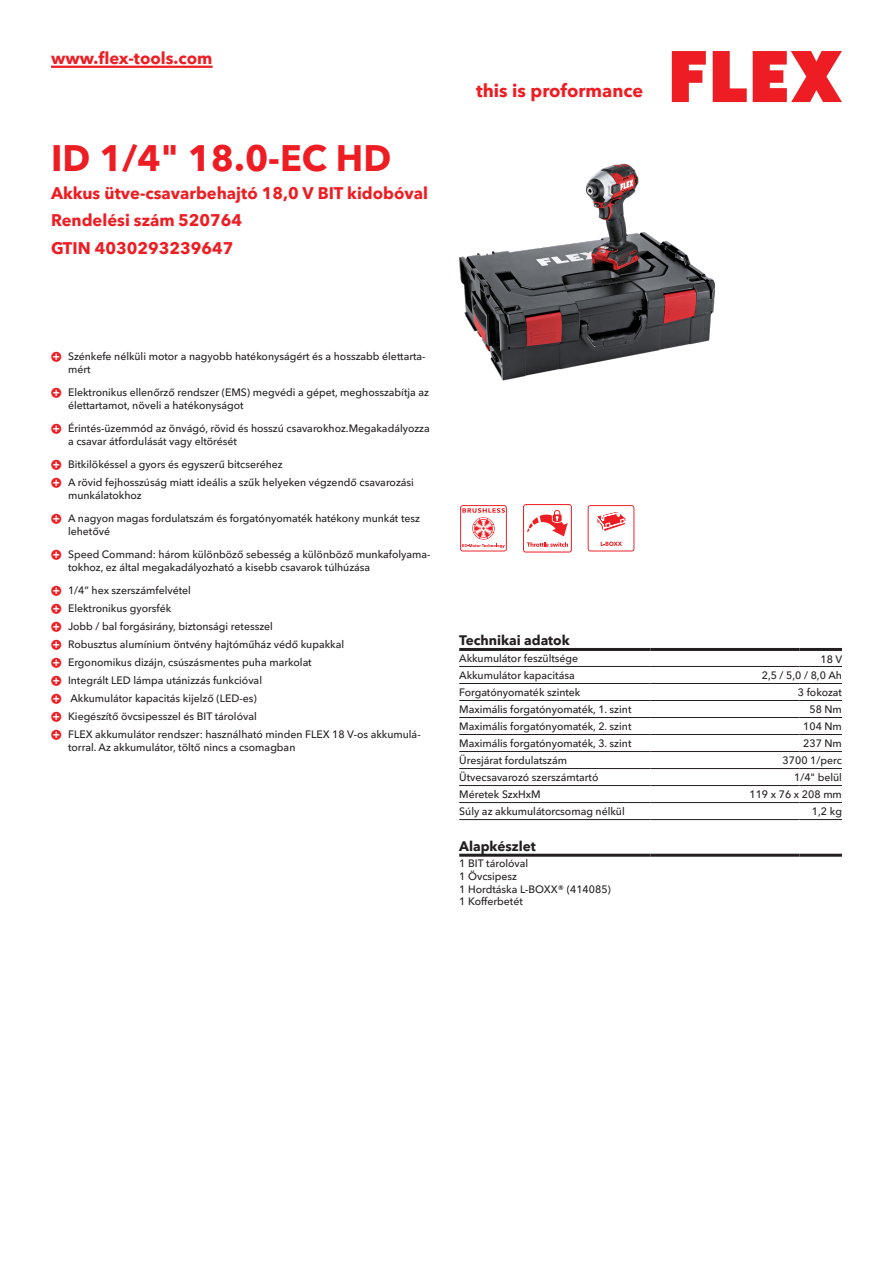
<style>
.page{position:relative;width:893px;height:1263px;background:#fff}
.page>*{position:absolute;margin:0;border:0;box-sizing:border-box;transform-origin:0 0}
.CB_AF_Product-name{font:700 36px "Avenir Next W1 G";color:#ee1d23}
.t1{font:700 18px "Avenir Next W1 G";color:#ee1d23}
.CB_AF_Product-short{font:700 16.5px "Avenir Next W1 G";color:#ee1d23}
.CB_AF_Order-number{font:700 16.5px "Avenir Next W1 G";color:#ee1d23}
.CB_AF_Table-headline{font:700 13.5px "Avenir Next W1 G";color:#231f20}
.CB_AF_Table-specific{font:500 10.5px/12.6px "Avenir Next W1 G";color:#231f20}
</style>
<div class="page">
<svg style="left:672px;top:51px;width:34px;height:51px"></svg>
<svg style="left:713px;top:51px;width:34px;height:51px"></svg>
<svg style="left:753px;top:51px;width:89px;height:51px"></svg>
<hr style="left:51px;top:66px;width:162px;height:2px;background:#ee1d23">
<img style="left:459px;top:163px;width:255px;height:218px">
<hr style="left:459px;top:666px;width:192px;height:1px;background:#231f20">
<hr style="left:651px;top:666px;width:148px;height:1px;background:#231f20">
<hr style="left:799px;top:666px;width:43px;height:1px;background:#231f20">
<hr style="left:459px;top:683px;width:192px;height:1px;background:#231f20">
<hr style="left:651px;top:683px;width:148px;height:1px;background:#231f20">
<hr style="left:799px;top:683px;width:43px;height:1px;background:#231f20">
<hr style="left:459px;top:700px;width:192px;height:1px;background:#231f20">
<hr style="left:651px;top:700px;width:148px;height:1px;background:#231f20">
<hr style="left:799px;top:700px;width:43px;height:1px;background:#231f20">
<hr style="left:459px;top:717px;width:192px;height:1px;background:#231f20">
<hr style="left:651px;top:717px;width:148px;height:1px;background:#231f20">
<hr style="left:799px;top:717px;width:43px;height:1px;background:#231f20">
<hr style="left:459px;top:734px;width:192px;height:1px;background:#231f20">
<hr style="left:651px;top:734px;width:148px;height:1px;background:#231f20">
<hr style="left:799px;top:734px;width:43px;height:1px;background:#231f20">
<hr style="left:459px;top:751px;width:192px;height:1px;background:#231f20">
<hr style="left:651px;top:751px;width:148px;height:1px;background:#231f20">
<hr style="left:799px;top:751px;width:43px;height:1px;background:#231f20">
<hr style="left:459px;top:768px;width:192px;height:1px;background:#231f20">
<hr style="left:651px;top:768px;width:148px;height:1px;background:#231f20">
<hr style="left:799px;top:768px;width:43px;height:1px;background:#231f20">
<hr style="left:459px;top:785px;width:192px;height:1px;background:#231f20">
<hr style="left:651px;top:785px;width:148px;height:1px;background:#231f20">
<hr style="left:799px;top:785px;width:43px;height:1px;background:#231f20">
<hr style="left:459px;top:802px;width:192px;height:1px;background:#231f20">
<hr style="left:651px;top:802px;width:148px;height:1px;background:#231f20">
<hr style="left:799px;top:802px;width:43px;height:1px;background:#231f20">
<hr style="left:459px;top:819px;width:192px;height:1px;background:#231f20">
<hr style="left:651px;top:819px;width:148px;height:1px;background:#231f20">
<hr style="left:799px;top:819px;width:43px;height:1px;background:#231f20">
<hr style="left:459px;top:648px;width:192px;height:3px;background:#231f20">
<hr style="left:651px;top:648px;width:148px;height:3px;background:#231f20">
<hr style="left:799px;top:648px;width:43px;height:3px;background:#231f20">
<hr style="left:459px;top:854px;width:192px;height:3px;background:#231f20">
<hr style="left:651px;top:854px;width:148px;height:3px;background:#231f20">
<hr style="left:799px;top:854px;width:43px;height:3px;background:#231f20">
<svg style="left:460px;top:505px;width:47px;height:46px"></svg>
<svg style="left:523px;top:504px;width:49px;height:48px"></svg>
<svg style="left:588px;top:505px;width:46px;height:46px"></svg>
<h3 class="CB_AF_Product-short" style="left:51px;top:45px;width:163px">www.flex-tools.com</h3>
<p class="CB_AF_Product-name" style="left:51px;top:130px;width:342px">ID 1/4" 18.0-EC HD</p>
<p class="CB_AF_Product-short" style="left:51px;top:180px;width:379px">Akkus ütve-csavarbehajtó 18,0 V BIT kidobóval</p>
<p class="CB_AF_Order-number" style="left:51px;top:207px;width:193px">Rendelési szám 520764</p>
<p class="CB_AF_Order-number" style="left:51px;top:235px;width:184px">GTIN 4030293239647</p>
<h2 class="t1" style="left:476px;top:77px;width:169px">this is proformance</h2>
<p class="CB_AF_Table-specific" style="left:68px;top:349px;width:359px">Szénkefe nélküli motor a nagyobb hatékonyságért és a hosszabb élettarta&shy;mért</p>
<p class="CB_AF_Table-specific" style="left:68px;top:385px;width:362px">Elektronikus ellenőrző rendszer (EMS) megvédi a gépet, meghosszabítja az élettartamot, növeli a hatékonyságot</p>
<p class="CB_AF_Table-specific" style="left:68px;top:421px;width:363px">Érintés-üzemmód az önvágó, rövid és hosszú csavarokhoz.Megakadályozza a csavar átfordulását vagy eltörését</p>
<p class="CB_AF_Table-specific" style="left:68px;top:457px;width:216px">Bitkilökéssel a gyors és egyszerű bitcseréhez</p>
<p class="CB_AF_Table-specific" style="left:68px;top:475px;width:347px">A rövid fejhosszúság miatt ideális a szűk helyeken végzendő csavarozási munkálatokhoz</p>
<p class="CB_AF_Table-specific" style="left:68px;top:511px;width:353px">A nagyon magas fordulatszám és forgatónyomaték hatékony munkát tesz lehetővé</p>
<p class="CB_AF_Table-specific" style="left:68px;top:547px;width:364px">Speed Command: három különböző sebesség a különböző munkafolyama&shy;tokhoz, ez által megakadályozható a kisebb csavarok túlhúzása</p>
<p class="CB_AF_Table-specific" style="left:68px;top:583px;width:124px">1/4” hex szerszámfelvétel</p>
<p class="CB_AF_Table-specific" style="left:68px;top:601px;width:105px">Elektronikus gyorsfék</p>
<p class="CB_AF_Table-specific" style="left:68px;top:619px;width:206px">Jobb / bal forgásirány, biztonsági retesszel</p>
<p class="CB_AF_Table-specific" style="left:68px;top:637px;width:278px">Robusztus alumínium öntvény hajtóműház védő kupakkal</p>
<p class="CB_AF_Table-specific" style="left:68px;top:655px;width:245px">Ergonomikus dizájn, csúszásmentes puha markolat</p>
<p class="CB_AF_Table-specific" style="left:68px;top:673px;width:196px">Integrált LED lámpa utánizzás funkcióval</p>
<p class="CB_AF_Table-specific" style="left:70px;top:691px;width:188px">Akkumulátor kapacitás kijelző (LED-es)</p>
<p class="CB_AF_Table-specific" style="left:68px;top:709px;width:190px">Kiegészítő övcsipesszel és BIT tárolóval</p>
<p class="CB_AF_Table-specific" style="left:68px;top:727px;width:354px">FLEX akkumulátor rendszer: használható minden FLEX 18 V-os akkumulá&shy;torral. Az akkumulátor, töltő nincs a csomagban</p>
<p class="CB_AF_Table-headline" style="left:459px;top:630px;width:112px">Technikai adatok</p>
<p class="CB_AF_Table-specific" style="left:459px;top:651px;width:120px">Akkumulátor feszültsége</p>
<p class="CB_AF_Table-specific" style="left:820px;top:652px;width:23px">18 V</p>
<p class="CB_AF_Table-specific" style="left:459px;top:668px;width:117px">Akkumulátor kapacitása</p>
<p class="CB_AF_Table-specific" style="left:762px;top:668px;width:82px">2,5 / 5,0 / 8,0 Ah</p>
<p class="CB_AF_Table-specific" style="left:459px;top:685px;width:123px">Forgatónyomaték szintek</p>
<p class="CB_AF_Table-specific" style="left:798px;top:685px;width:46px">3 fokozat</p>
<p class="CB_AF_Table-specific" style="left:459px;top:702px;width:174px">Maximális forgatónyomaték, 1. szint</p>
<p class="CB_AF_Table-specific" style="left:809px;top:702px;width:34px">58 Nm</p>
<p class="CB_AF_Table-specific" style="left:459px;top:719px;width:174px">Maximális forgatónyomaték, 2. szint</p>
<p class="CB_AF_Table-specific" style="left:803px;top:719px;width:40px">104 Nm</p>
<p class="CB_AF_Table-specific" style="left:459px;top:736px;width:174px">Maximális forgatónyomaték, 3. szint</p>
<p class="CB_AF_Table-specific" style="left:803px;top:736px;width:40px">237 Nm</p>
<p class="CB_AF_Table-specific" style="left:459px;top:753px;width:109px">Üresjárat fordulatszám</p>
<p class="CB_AF_Table-specific" style="left:783px;top:753px;width:61px">3700 1/perc</p>
<p class="CB_AF_Table-specific" style="left:459px;top:770px;width:141px">Ütvecsavarozó szerszámtartó</p>
<p class="CB_AF_Table-specific" style="left:794px;top:770px;width:49px">1/4" belül</p>
<p class="CB_AF_Table-specific" style="left:459px;top:787px;width:83px">Méretek SzxHxM</p>
<p class="CB_AF_Table-specific" style="left:749px;top:787px;width:94px">119 x 76 x 208 mm</p>
<p class="CB_AF_Table-specific" style="left:459px;top:804px;width:167px">Súly az akkumulátorcsomag nélkül</p>
<p class="CB_AF_Table-specific" style="left:812px;top:804px;width:32px">1,2 kg</p>
<p class="CB_AF_Table-headline" style="left:459px;top:835px;width:78px">Alapkészlet</p>
<p class="CB_AF_Table-specific" style="left:459px;top:856px;width:153px">1 BIT tárolóval<br>1 Övcsipesz<br>1 Hordtáska L-BOXX® (414085)<br>1 Kofferbetét</p>
</div>
